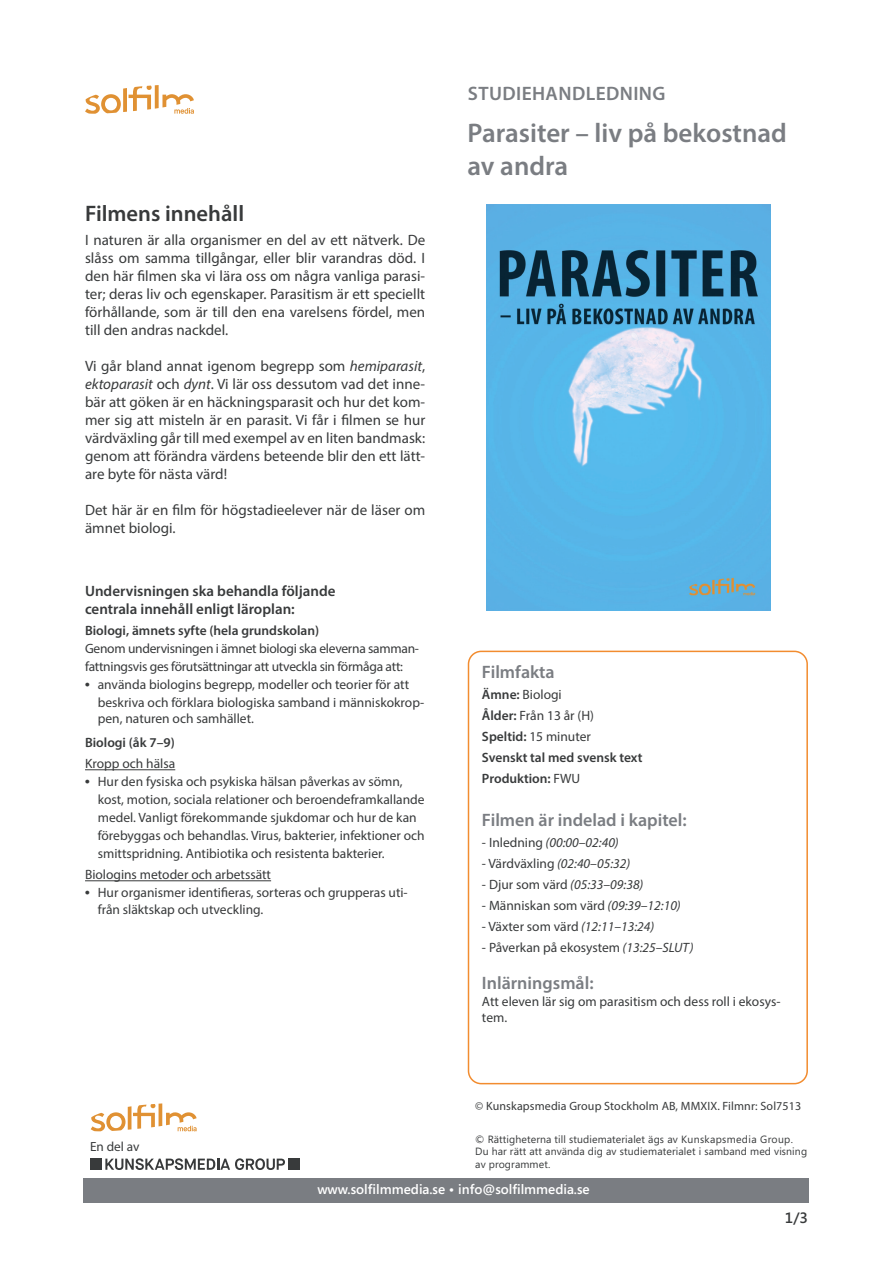
<style>
.page{position:relative;width:893px;height:1263px;background:#fff}
.page>*{position:absolute;margin:0;border:0;box-sizing:border-box;transform-origin:0 0}
.t1{font:600 27px/32.4px "Myriad Pro";color:#7a7d82}
.t2{font:600 22.5px "Myriad Pro";color:#383a3b}
.t3{font:600 19.5px "Myriad Pro";letter-spacing:.02em;color:#7a7d82}
.t4{font:600 18px "Myriad Pro";color:#7a7d82}
.t5{font:15px/18px "Myriad Pro";color:#383a3b;text-align:justify}
.t6{font:600 15px "Myriad Pro";color:#383a3b}
.t7{font:600 15px "Segoe Media Center";color:#383a3b}
.t8{font:13.5px/18px "Myriad Pro";color:#383a3b}
.t9{font:13.5px/18px "Myriad Pro";letter-spacing:-.02em;color:#383a3b}
.t10{font:600 13.5px "Myriad Pro";color:#383a3b}
.t11{font:italic 13.5px "Myriad Pro";color:#383a3b}
.t12{font:600 13.5px "Segoe Media Center";color:#fff}
.t13{font:13.2px "Myriad Pro";color:#383a3b}
.t14{font:12px "Myriad Pro";letter-spacing:.01em;color:#383a3b}
.t15{font:10.5px/12.6px "Segoe Media Center";letter-spacing:.01em;color:#383a3b}
.s1{font-style:italic}
.s2{font-family:"Times"}
.s3{font-weight:600}
.s4{font-weight:400}
.s5{font-style:normal}
</style>
<div class="page">
<svg style="left:85px;top:85px;width:109px;height:29px"></svg>
<div style="left:468px;top:651px;width:340px;height:433px;border:2px solid #f28c2f;border-radius:13px"></div>
<hr style="left:85px;top:769px;width:90px;height:1px;background:#383a3b">
<hr style="left:85px;top:880px;width:186px;height:1px;background:#383a3b">
<img style="left:486px;top:204px;width:284px;height:406px">
<div style="left:84px;top:1178px;width:725px;height:24px;background:#7a7d82"></div>
<svg style="left:105px;top:1158px;width:180px;height:12px"></svg>
<div style="left:289px;top:1158px;width:11px;height:12px;background:#383a3b"></div>
<div style="left:90px;top:1158px;width:11px;height:12px;background:#383a3b"></div>
<svg style="left:91px;top:1103px;width:106px;height:28px"></svg>
<h3 class="t3" style="left:468px;top:81px;width:199px">STUDIEHANDLEDNING</h3>
<p class="t2" style="left:85px;top:199px;width:161px">Filmens innehåll</p>
<p class="t5" style="left:85px;top:231px;width:342px">I naturen är alla organismer en del av ett nätverk. De slåss om samma tillgångar, eller blir varandras död. I den här filmen ska vi lära oss om några vanliga parasi&shy;ter; deras liv och egenskaper. Parasitism är ett speciellt förhållande, som är till den ena varelsens fördel, men till den andras nackdel.</p>
<p class="t5" style="left:85px;top:357px;width:342px">Vi går bland annat igenom begrepp som <span class="s1">hemiparasit</span>, <span class="s1">ektoparasit</span> och <span class="s1">dynt</span>. Vi lär oss dessutom vad det inne&shy;bär att göken är en häckningsparasit och hur det kom&shy;mer sig att misteln är en parasit. Vi får i filmen se hur värdväxling går till med exempel av en liten bandmask: genom att förändra värdens beteende blir den ett lätt&shy;are byte för nästa värd!</p>
<p class="t5" style="left:85px;top:501px;width:342px">Det här är en film för högstadieelever när de läser om ämnet biologi.</p>
<p class="t6" style="left:85px;top:582px;width:252px">Undervisningen ska behandla följande</p>
<p class="t6" style="left:85px;top:600px;width:211px">centrala innehåll enligt läroplan:</p>
<p class="t10" style="left:85px;top:622px;width:236px">Biologi, ämnets syfte (hela grundskolan)</p>
<p class="t9" style="left:85px;top:639px;width:335px">Genom undervisningen i ämnet biologi ska eleverna samman&shy;fattningsvis ges förutsättningar att utveckla sin förmåga att:</p>
<p class="t8" style="left:98px;top:675px;width:328px;text-indent:-13px"><span class="s2">•</span> använda biologins begrepp, modeller och teorier för att beskriva och förklara biologiska samband i människokrop-</p>
<p class="t8" style="left:98px;top:710px;width:158px">pen, naturen och samhället.</p>
<p class="t10" style="left:85px;top:734px;width:91px">Biologi (åk 7–9)</p>
<p class="t8" style="left:85px;top:755px;width:92px">Kropp och hälsa</p>
<p class="t8" style="left:98px;top:773px;width:328px;text-indent:-13px"><span class="s2">•</span> Hur den fysiska och psykiska hälsan påverkas av sömn, kost, motion, sociala relationer och beroendeframkallande medel. Vanligt förekommande sjukdomar och hur de kan förebyggas och behandlas. Virus, bakterier, infektioner och smittspridning. Antibiotika och resistenta bakterier.</p>
<p class="t8" style="left:85px;top:866px;width:188px">Biologins metoder och arbetssätt</p>
<p class="t8" style="left:98px;top:884px;width:311px;line-height:16.2px;text-indent:-13px"><span class="s2">•</span> Hur organismer identifieras, sorteras och grupperas uti&shy;från släktskap och utveckling.</p>
<p class="t1" style="left:468px;top:116px;width:321px">Parasiter – liv på bekostnad av andra</p>
<p class="t4" style="left:482px;top:660px;width:74px">Filmfakta</p>
<p class="t8" style="left:482px;top:685px;width:81px"><span class="s3">Ämne:</span> Biologi</p>
<p class="t8" style="left:482px;top:706px;width:114px"><span class="s3">Ålder:</span> Från 13 år (H)</p>
<p class="t8" style="left:482px;top:727px;width:110px"><span class="s3">Speltid:</span> 15 minuter</p>
<p class="t10" style="left:482px;top:749px;width:162px">Svenskt tal med svensk text</p>
<p class="t10" style="left:482px;top:770px;width:100px">Produktion: <span class="s4">FWU</span></p>
<p class="t4" style="left:482px;top:808px;width:206px">Filmen är indelad i kapitel:</p>
<p class="t11" style="left:482px;top:834px;width:138px"><span class="s5">- Inledning</span> (00:00–02:40)</p>
<p class="t11" style="left:482px;top:855px;width:150px"><span class="s5">- Värdväxling</span> (02:40–05:32)</p>
<p class="t11" style="left:482px;top:876px;width:163px"><span class="s5">- Djur som värd</span> (05:33–09:38)</p>
<p class="t8" style="left:482px;top:896px;width:200px">- Människan som värd <span class="s1">(09:39–12:10)</span></p>
<p class="t8" style="left:482px;top:917px;width:174px">- Växter som värd <span class="s1">(12:11–13:24)</span></p>
<p class="t8" style="left:482px;top:938px;width:213px">- Påverkan på ekosystem <span class="s1">(13:25–SLUT)</span></p>
<p class="t4" style="left:482px;top:972px;width:113px">Inlärningsmål:</p>
<p class="t8" style="left:482px;top:993px;width:300px;line-height:16.2px">Att eleven lär sig om parasitism och dess roll i ekosys&shy;tem.</p>
<p class="t14" style="left:475px;top:1099px;width:327px">© Kunskapsmedia Group Stockholm AB, MMXIX. Filmnr: Sol7513</p>
<p class="t13" style="left:90px;top:1138px;width:51px">En del av</p>
<p class="t15" style="left:475px;top:1133px;width:333px">© Rättigheterna till studiematerialet ägs av Kunskapsmedia Group.<br>Du har rätt att använda dig av studiematerialet i samband med visning av programmet.</p>
<p class="t12" style="left:317px;top:1181px;width:274px">www.solfilmmedia.se • info@solfilmmedia.se</p>
<p class="t7" style="left:785px;top:1209px;width:24px">1/3</p>
</div>
